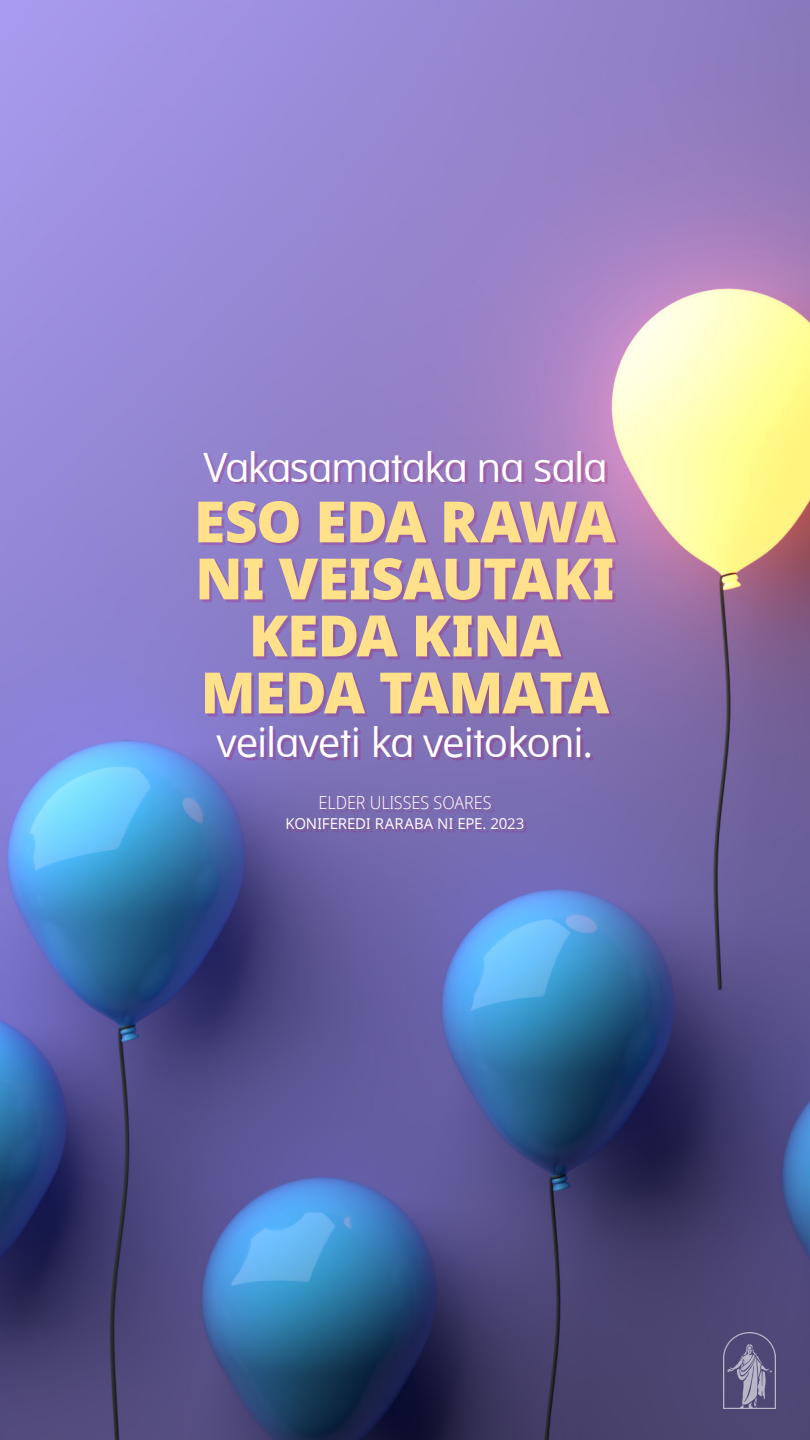
<style>
.page{position:relative;width:810px;height:1440px;background:#fff}
.page>*{position:absolute;margin:0;border:0;box-sizing:border-box;transform-origin:0 0}
.Pull_Quote_Ballard{font:800 57px/57px "Dots Solidlds Lat";letter-spacing:-.015em;color:#ffe18b;text-align:center}
.Pull_Quote_Ballard-2{font:40.5px "Dots Solidlds Lat";letter-spacing:-.025em;color:#fff}
.Side_QT_Citation_Soa{font:300 18px "Dots Solid Condlds Lat";color:#fff}
.Side_QT_Citation_Soa-2{font:15px "Dots Solidlds Lat";letter-spacing:-.01em;color:#fff}
</style>
<div class="page">
<img style="left:0;top:0;width:810px;height:1440px">
<div style="left:201px;top:453px;width:419px;height:380px;background:#b4035b;opacity:.24"></div>
<img style="left:724px;top:1333px;width:51px;height:75px">
<p class="Pull_Quote_Ballard-2" style="left:203px;top:437px;width:405px">Vakasamataka na sala</p>
<p class="Pull_Quote_Ballard" style="left:194px;top:494px;width:424px">ESO EDA RAWA<br>NI VEISAUTAKI<br>KEDA KINA<br>MEDA TAMATA</p>
<p class="Pull_Quote_Ballard-2" style="left:217px;top:713px;width:378px">veilaveti ka veitokoni.</p>
<p class="Side_QT_Citation_Soa" style="left:318px;top:789px;width:175px">ELDER ULISSES SOARES</p>
<p class="Side_QT_Citation_Soa-2" style="left:286px;top:812px;width:240px">KONIFEREDI RARABA NI EPE. 2023</p>
</div>
